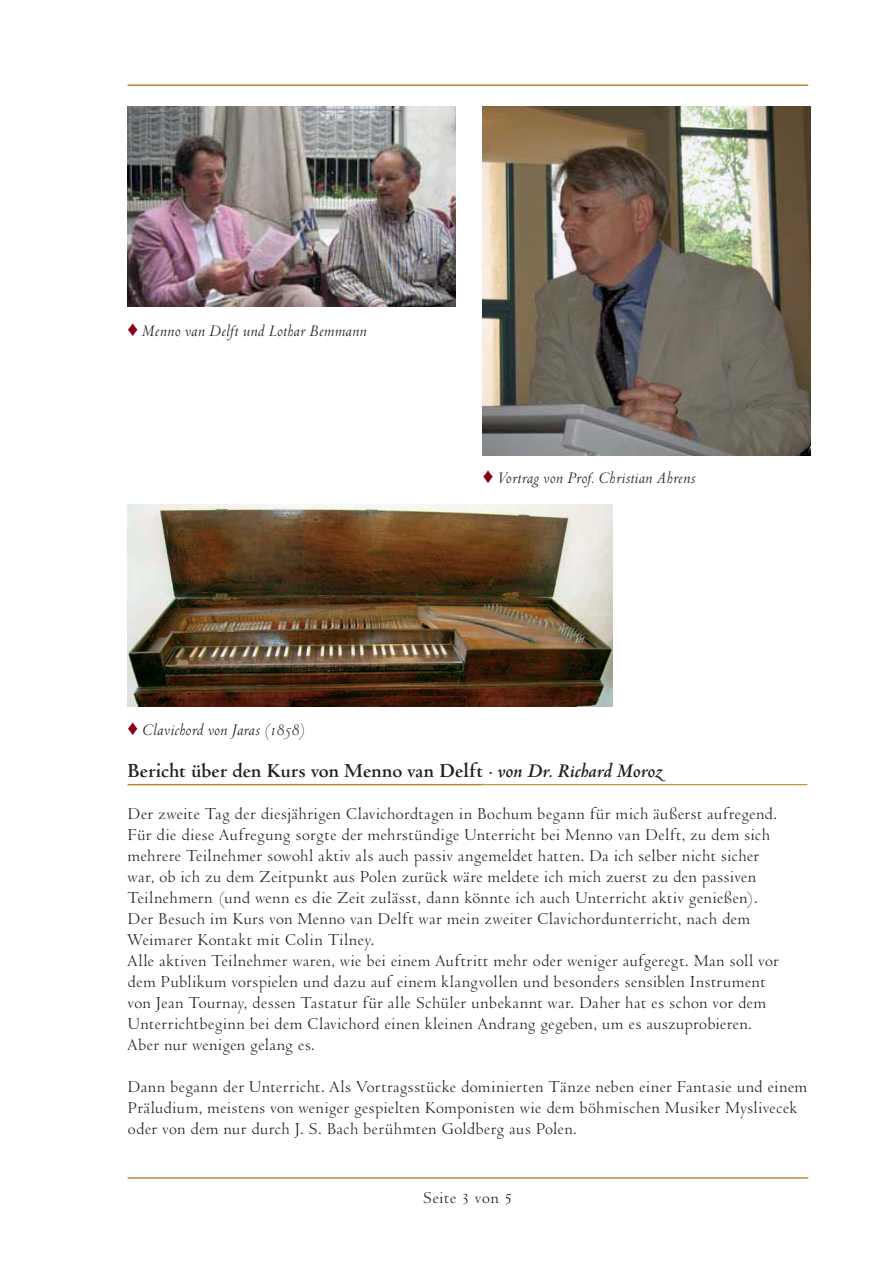
<style>
.page{position:relative;width:893px;height:1263px;background:#fff}
.page>*{position:absolute;margin:0;border:0;box-sizing:border-box;transform-origin:0 0}
.t1{font:700 21px "Venetian 301 BT";color:#231f20}
.t2{font:18px/21px "Venetian 301 BT";color:#231f20}
.t3{font:italic 18px "Venetian 301 BT";letter-spacing:-.005em;color:#231f20}
.s1{color:#8b0017}
.s2{font-style:italic}
</style>
<div class="page">
<hr style="left:128px;top:84px;width:680px;height:2px;background:#bb8632">
<hr style="left:128px;top:1177px;width:680px;height:2px;background:#bb8632">
<hr style="left:128px;top:784px;width:355px;height:1px;background:#bb8632">
<hr style="left:483px;top:784px;width:324px;height:1px;background:#bb8632">
<img style="left:483px;top:106px;width:327px;height:349px">
<img style="left:128px;top:106px;width:327px;height:200px">
<img style="left:128px;top:504px;width:484px;height:203px">
<p class="t3" style="left:127px;top:323px;width:241px"><span class="s1">♦</span> Menno van Delft und Lothar Bemmann</p>
<p class="t3" style="left:128px;top:722px;width:179px"><span class="s1">♦</span> Clavichord von Jaras (1858)</p>
<p class="t3" style="left:483px;top:470px;width:214px"><span class="s1">♦</span> Vortrag von Prof. Christian Ahrens</p>
<p class="t1" style="left:128px;top:762px;width:536px">Bericht über den Kurs von Menno van Delft <span class="s2">· von Dr. Richard Moroz</span></p>
<p class="t2" style="left:128px;top:805px;width:653px">Der zweite Tag der diesjährigen Clavichordtagen in Bochum begann für mich äußerst aufregend.<br>Für die diese Aufregung sorgte der mehrstündige Unterricht bei Menno van Delft, zu dem sich mehrere Teilnehmer sowohl aktiv als auch passiv angemeldet hatten. Da ich selber nicht sicher war, ob ich zu dem Zeitpunkt aus Polen zurück wäre meldete ich mich zuerst zu den passiven Teil nehmern (und wenn es die Zeit zulässt, dann könnte ich auch Unterricht aktiv genießen).<br>Der Besuch im Kurs von Menno van Delft war mein zweiter Clavichordunterricht, nach dem Weimarer Kontakt mit Colin Tilney.<br>Alle aktiven Teilnehmer waren, wie bei einem Auftritt mehr oder weniger aufgeregt. Man soll vor dem Publikum vorspielen und dazu auf einem klangvollen und besonders sensiblen Instrument von Jean Tournay, dessen Tastatur für alle Schüler unbekannt war. Daher hat es schon vor dem Unterrichtbeginn bei dem Clavichord einen kleinen Andrang gegeben, um es auszuprobieren.<br>Aber nur wenigen gelang es.</p>
<p class="t2" style="left:128px;top:1078px;width:681px">Dann begann der Unterricht. Als Vortragsstücke dominierten Tänze neben einer Fantasie und einem<br>Präludium, meistens von weniger gespielten Komponisten wie dem böhmischen Musiker Myslivecek oder von dem nur durch J. S. Bach berühmten Goldberg aus Polen.</p>
<p class="t2" style="left:423px;top:1189px;width:92px">Seite 3 von 5</p>
</div>
